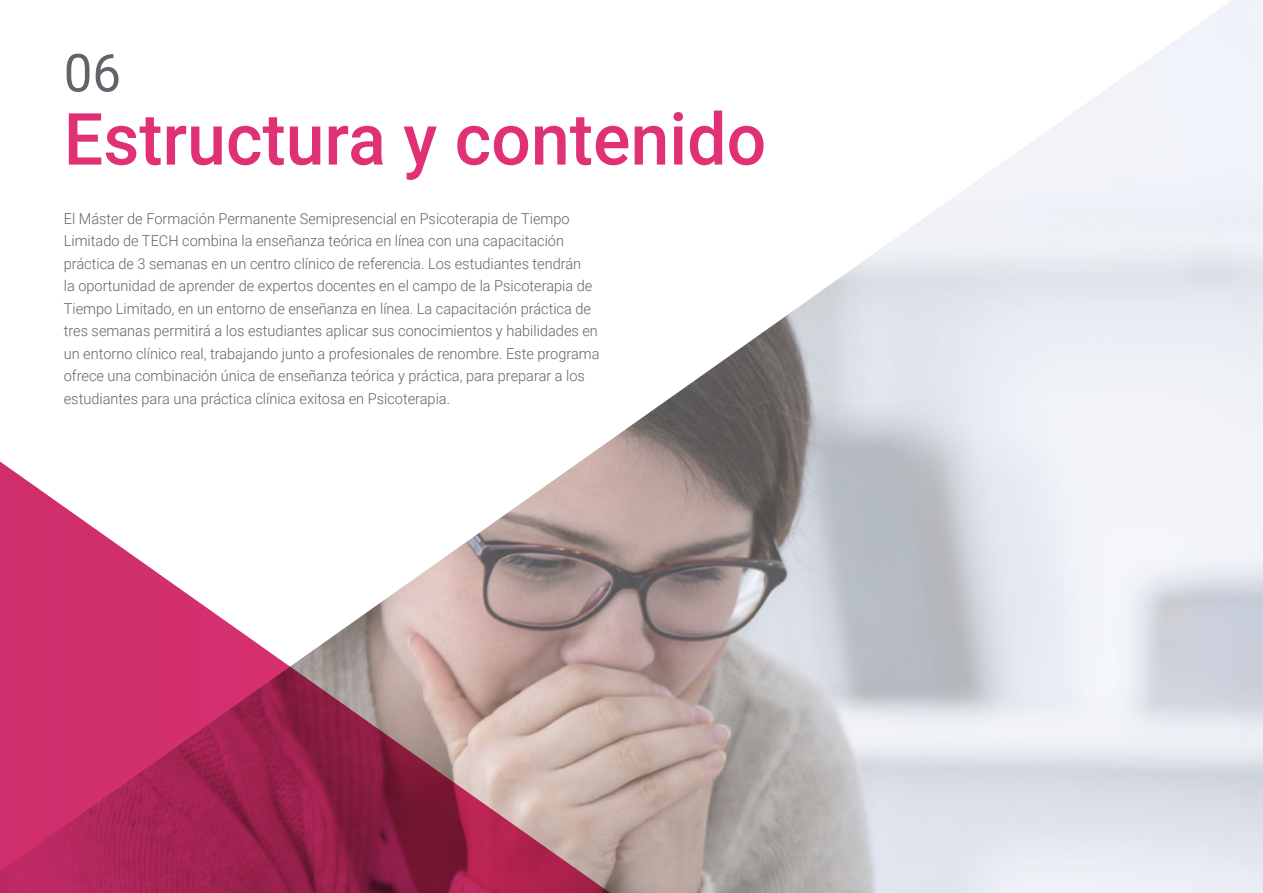
<style>
.page{position:relative;width:1263px;height:893px;background:#fff}
.page>*{position:absolute;margin:0;border:0;box-sizing:border-box;transform-origin:0 0}
.t1{font:500 72px "Roboto";color:#df3174}
.t2{font:52.5px "Roboto";color:#61646a}
.t3{font:300 15px/22.5px "Roboto";color:#61646a}
</style>
<div class="page">
<img style="left:602px;top:0;width:661px;height:893px">
<svg style="left:0;top:446px;width:640px;height:447px"></svg>
<h2 class="t2" style="left:64px;top:36px;width:59px">06</h2>
<h1 class="t1" style="left:64px;top:89px;width:704px">Estructura y contenido</h1>
<p class="t3" style="left:64px;top:206px;width:537px">El Máster de Formación Permanente Semipresencial en Psicoterapia de Tiempo Limitado de TECH combina la enseñanza teórica en línea con una capacitación práctica de 3 semanas en un centro clínico de referencia. Los estudiantes tendrán<br>la oportunidad de aprender de expertos docentes en el campo de la Psicoterapia de Tiempo Limitado, en un entorno de enseñanza en línea. La capacitación práctica de tres semanas permitirá a los estudiantes aplicar sus conocimientos y habilidades en un entorno clínico real, trabajando junto a profesionales de renombre. Este programa ofrece una combinación única de enseñanza teórica y práctica, para preparar a los estudiantes para una práctica clínica exitosa en Psicoterapia.</p>
</div>
